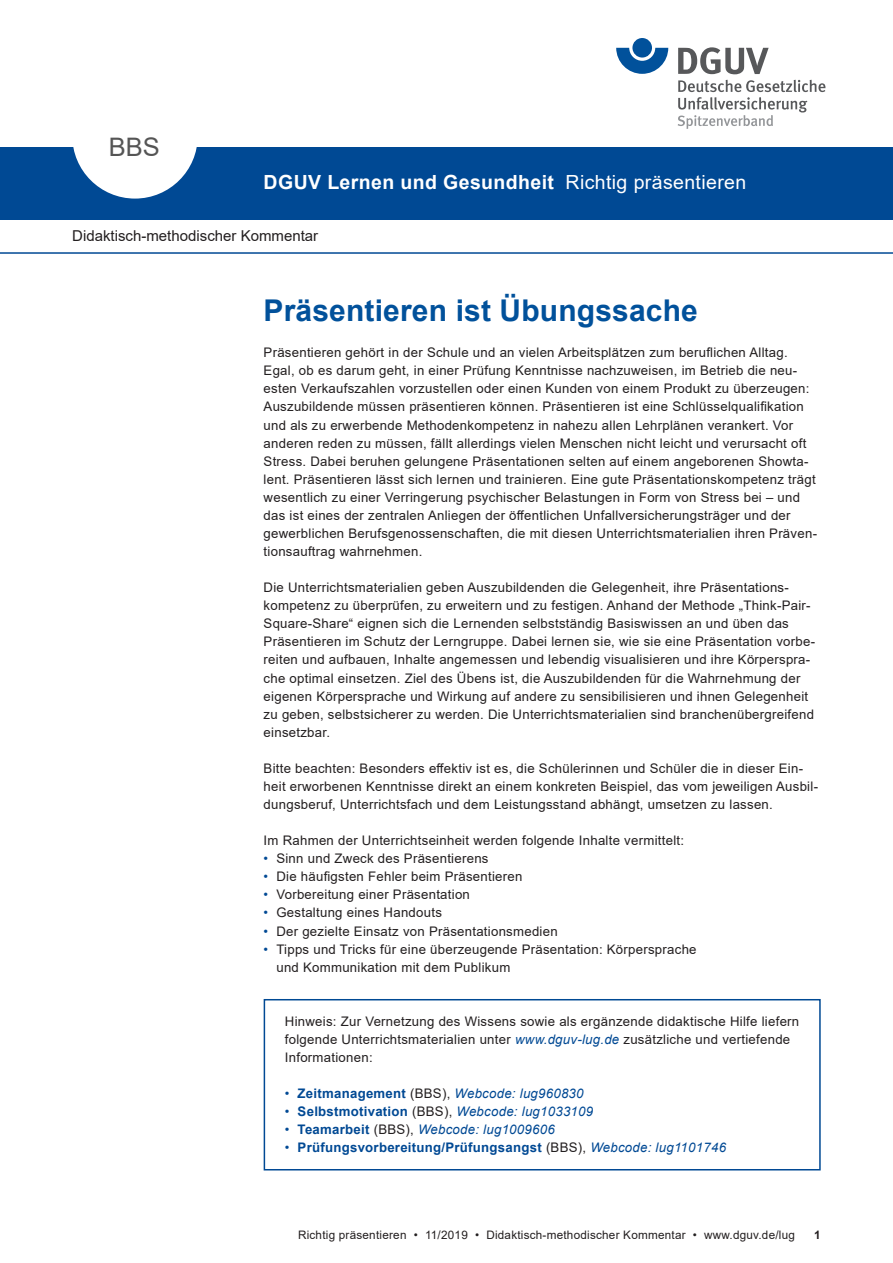
<style>
.page{position:relative;width:893px;height:1263px;background:#fff}
.page>*{position:absolute;margin:0;border:0;box-sizing:border-box;transform-origin:0 0}
.t1{font:700 30px "Arial";letter-spacing:.005em;color:#01519b}
.head{font:25.5px "Arial";color:#555}
.t2{font:700 19.5px "Arial";letter-spacing:.02em;color:#fff}
.t3{font:19.5px "Arial";letter-spacing:.02em;color:#fff}
.Kopfzeile_Art{font:15px "Arial";color:#231f20}
.Fliesstext{font:13.2px/18px "Arial";letter-spacing:.02em;color:#231f20}
.Fliesstext_Aufzaehlu{font:13.2px/18px "Arial";letter-spacing:.02em;color:#231f20}
.Fliesstext-2{font:italic 13.2px "Arial";letter-spacing:.02em;color:#004994}
.Fliesstext-3{font:700 13.2px "Arial";letter-spacing:.02em;color:#004994}
.t4{font:11.7px "Arial";letter-spacing:.02em;color:#231f20}
.t5{font:700 11.7px "Arial";color:#231f20}
.s1{color:#004994}
.s2{font-style:italic;color:#004994}
.s3{font-style:normal}
.s4{font-weight:700;font-style:normal}
.s5{font-style:normal;color:#231f20}
.s6{font-weight:400}
.s7{font-weight:400;color:#231f20}
.s8{font-weight:400;font-style:italic}
</style>
<div class="page">
<div style="left:0;top:147px;width:893px;height:73px;background:#004994"></div>
<svg style="left:73px;top:147px;width:124px;height:52px"></svg>
<svg style="left:616px;top:48px;width:52px;height:26px"></svg>
<div style="left:632px;top:38px;width:20px;height:20px;background:#01519b;border-radius:50%"></div>
<svg style="left:678px;top:47px;width:91px;height:27px"></svg>
<svg style="left:678px;top:80px;width:147px;height:49px"></svg>
<hr style="left:0;top:252px;width:893px;height:2px;background:#004994">
<div style="left:264px;top:999px;width:557px;height:171px;border:2px solid #004994"></div>
<p class="head" style="left:109px;top:130px;width:53px">BBS</p>
<p class="t2" style="left:264px;top:169px;width:292px">DGUV Lernen und Gesundheit</p>
<p class="t3" style="left:566px;top:169px;width:182px">Richtig präsentieren</p>
<p class="Kopfzeile_Art" style="left:72px;top:225px;width:247px">Didaktisch-methodischer Kommentar</p>
<p class="t1" style="left:264px;top:289px;width:436px">Präsentieren ist Übungssache</p>
<p class="Fliesstext" style="left:264px;top:343px;width:555px">Präsentieren gehört in der Schule und an vielen Arbeitsplätzen zum beruflichen Alltag.<br>Egal, ob es darum geht, in einer Prüfung Kenntnisse nachzuweisen, im Betrieb die neu&shy;esten Verkaufszahlen vorzustellen oder einen Kunden von einem Produkt zu überzeugen:<br>Auszubildende müssen präsentieren können. Präsentieren ist eine Schlüsselqualifikation und als zu erwerbende Methodenkompetenz in nahezu allen Lehrplänen verankert. Vor anderen reden zu müssen, fällt allerdings vielen Menschen nicht leicht und verursacht oft Stress. Dabei beruhen gelungene Präsentationen selten auf einem angeborenen Showta&shy;lent. Präsentieren lässt sich lernen und trainieren. Eine gute Präsentationskompetenz trägt wesentlich zu einer Verringerung psychischer Belastungen in Form von Stress bei – und das ist eines der zentralen Anliegen der öffentlichen Unfallversicherungsträger und der gewerblichen Berufsgenossenschaften, die mit diesen Unterrichtsmaterialien ihren Präven&shy;tionsauftrag wahrnehmen.</p>
<p class="Fliesstext" style="left:264px;top:578px;width:553px">Die Unterrichtsmaterialien geben Auszubildenden die Gelegenheit, ihre Präsentations&shy;kompetenz zu überprüfen, zu erweitern und zu festigen. Anhand der Methode „Think-Pair-Square-Share“ eignen sich die Lernenden selbstständig Basiswissen an und üben das Präsentieren im Schutz der Lerngruppe. Dabei lernen sie, wie sie eine Präsentation vorbe&shy;reiten und aufbauen, Inhalte angemessen und lebendig visualisieren und ihre Körperspra&shy;che optimal einsetzen. Ziel des Übens ist, die Auszubildenden für die Wahrnehmung der eigenen Körpersprache und Wirkung auf andere zu sensibilisieren und ihnen Gelegenheit zu geben, selbstsicherer zu werden. Die Unterrichtsmaterialien sind branchenübergreifend einsetzbar.</p>
<p class="Fliesstext" style="left:264px;top:759px;width:556px">Bitte beachten: Besonders effektiv ist es, die Schülerinnen und Schüler die in dieser Ein&shy;heit erworbenen Kenntnisse direkt an einem konkreten Beispiel, das vom jeweiligen Ausbil&shy;dungsberuf, Unterrichtsfach und dem Leistungsstand abhängt, umsetzen zu lassen.</p>
<p class="Fliesstext" style="left:264px;top:831px;width:422px">Im Rahmen der Unterrichtseinheit werden folgende Inhalte vermittelt:</p>
<p class="Fliesstext_Aufzaehlu" style="left:264px;top:849px;width:226px"><span class="s1">•</span> Sinn und Zweck des Präsentierens</p>
<p class="Fliesstext_Aufzaehlu" style="left:264px;top:868px;width:260px"><span class="s1">•</span> Die häufigsten Fehler beim Präsentieren</p>
<p class="Fliesstext_Aufzaehlu" style="left:264px;top:886px;width:208px"><span class="s1">•</span> Vorbereitung einer Präsentation</p>
<p class="Fliesstext_Aufzaehlu" style="left:264px;top:904px;width:180px"><span class="s1">•</span> Gestaltung eines Handouts</p>
<p class="Fliesstext_Aufzaehlu" style="left:264px;top:922px;width:296px"><span class="s1">•</span> Der gezielte Einsatz von Präsentationsmedien</p>
<p class="Fliesstext_Aufzaehlu" style="left:276px;top:940px;width:422px;text-indent:-13px"><span class="s1">•</span> Tipps und Tricks für eine überzeugende Präsentation: Körpersprache und Kommunikation mit dem Publikum</p>
<p class="Fliesstext" style="left:285px;top:1012px;width:516px">Hinweis: Zur Vernetzung des Wissens sowie als ergänzende didaktische Hilfe liefern folgende Unterrichtsmaterialien unter <span class="s2">www.dguv-lug.de</span> zusätzliche und vertiefende<br>Informationen:</p>
<p class="Fliesstext-2" style="left:285px;top:1085px;width:300px"><span class="s3">•</span> <span class="s4">Zeitmanagement</span> <span class="s5">(BBS),</span> Webcode: lug960830</p>
<p class="Fliesstext-2" style="left:285px;top:1103px;width:310px"><span class="s3">•</span> <span class="s4">Selbstmotivation</span> <span class="s5">(BBS),</span> Webcode: lug1033109</p>
<p class="Fliesstext-2" style="left:285px;top:1121px;width:271px"><span class="s3">•</span> <span class="s4">Teamarbeit</span> <span class="s5">(BBS),</span> Webcode: lug1009606</p>
<p class="Fliesstext-3" style="left:285px;top:1138px;width:443px"><span class="s6">•</span> Prüfungsvorbereitung/Prüfungsangst <span class="s7">(BBS),</span> <span class="s8">Webcode: lug1101746</span></p>
<p class="t4" style="left:298px;top:1227px;width:498px">Richtig präsentieren • 11/2019 • Didaktisch-methodischer Kommentar • www.dguv.de/lug</p>
<p class="t5" style="left:814px;top:1227px;width:8px">1</p>
</div>
